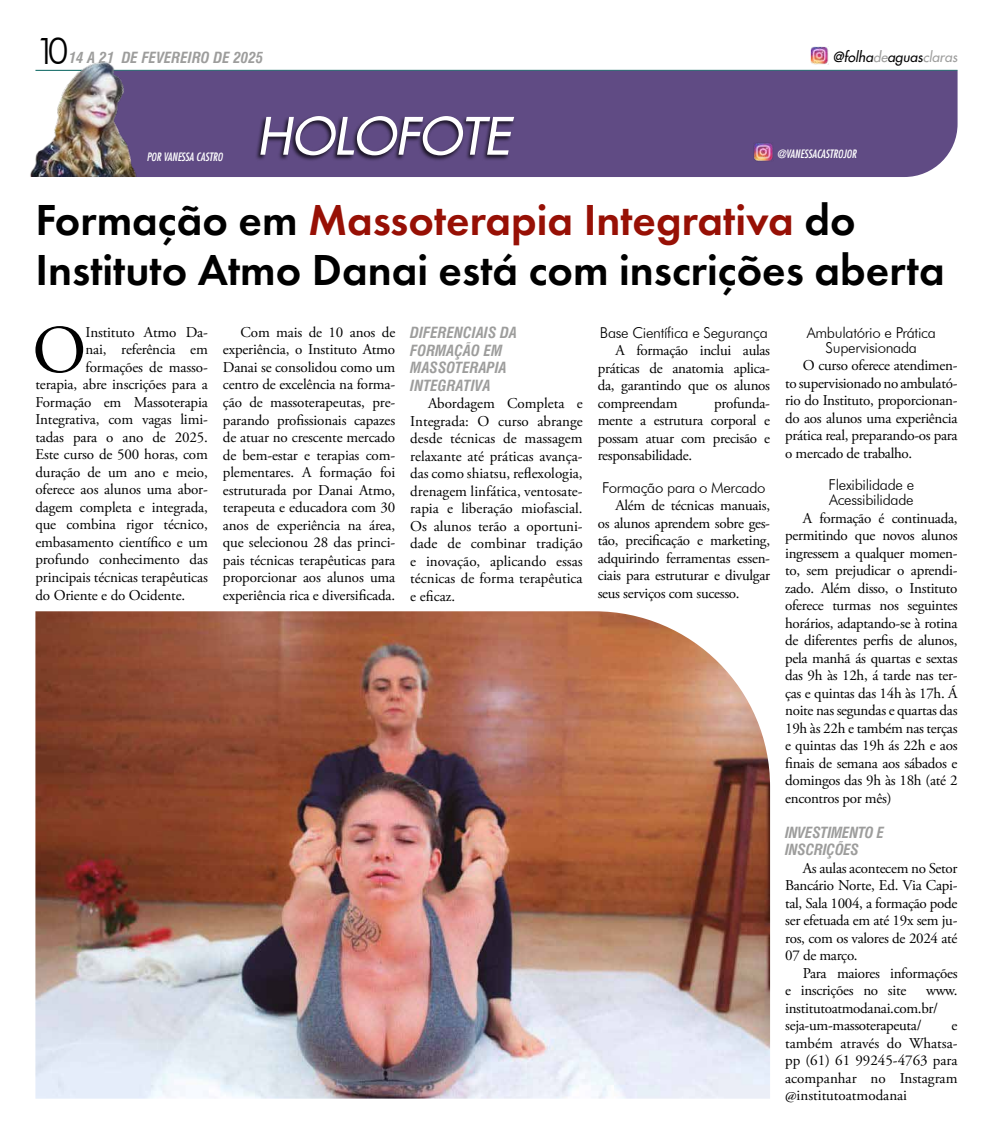
<style>
.page{position:relative;width:993px;height:1134px;background:#fff}
.page>*{position:absolute;margin:0;border:0;box-sizing:border-box;transform-origin:0 0}
.t1{font:67.75px "Adobe Garamond Pro";color:#000}
.t2{font:italic 50px "Futura 2";color:#fff}
.t3{font:600 45px/50px "Futura PT";color:#000}
.t4{font:300 37px "Futura BT";color:#000}
.t5{font:15px/17.5px "Adobe Garamond Pro";letter-spacing:-.01em;color:#000;text-align:justify}
.t6{font:300 15px/15px "Futura BT";letter-spacing:-.02em;color:#000;text-align:center}
.t7{font:italic 700 condensed 15px/17.5px "Swiss 721 BT";color:#9d9d9c}
.t8{font:italic 700 condensed 15px/17.5px "Swiss 721 BT";letter-spacing:-.02em;color:#9d9d9c}
.t9{font:italic 13.75px "Futura 2";color:#000}
.t10{font:italic condensed 11.25px "Futura";color:#fff}
.s1{color:#9d9d9c}
.s2{color:#971005}
</style>
<div class="page">
<hr style="left:35px;top:70px;width:922px;height:1px;background:#00605b">
<img style="left:810px;top:47px;width:18px;height:17px">
<div style="left:140px;top:71px;width:817px;height:106px;background:#604b84"></div>
<img style="left:753px;top:142px;width:20px;height:19px">
<img style="left:30px;top:61px;width:110px;height:116px">
<div style="left:255px;top:115px;width:260px;height:47px;background:#000;opacity:.75"></div>
<img style="left:35px;top:611px;width:734px;height:488px">
<h3 class="t4" style="left:35px;top:28px;width:35px">10</h3>
<p class="t7" style="left:69px;top:49px;width:196px">14 A 21 DE FEVEREIRO DE 2025</p>
<p class="t9" style="left:832px;top:48px;width:126px">@folha<span class="s1">de</span>aguas<span class="s1">claras</span></p>
<p class="t10" style="left:147px;top:149px;width:77px">POR VANESSA CASTRO</p>
<h2 class="t2" style="left:257px;top:103px;width:254px">HOLOFOTE</h2>
<p class="t10" style="left:777px;top:146px;width:81px">@VANESSACASTROJOR</p>
<h3 class="t3" style="left:35px;top:194px;width:910px">Formação em <span class="s2">Massoterapia Integrativa</span> do<br>Instituto Atmo Danai está com inscrições aberta</h3>
<h1 class="t1" style="left:32px;top:310px;width:55px">O</h1>
<p class="t5" style="left:86px;top:324px;width:124px">Instituto Atmo Da-</p>
<p class="t5" style="left:86px;top:341px;width:124px">nai, referência em</p>
<p class="t5" style="left:86px;top:359px;width:124px">formações de masso-</p>
<p class="t5" style="left:35px;top:376px;width:174px">terapia, abre inscrições para a</p>
<p class="t5" style="left:35px;top:394px;width:174px">Formação em Massoterapia</p>
<p class="t5" style="left:35px;top:411px;width:174px">Integrativa, com vagas limi-</p>
<p class="t5" style="left:35px;top:429px;width:174px">tadas para o ano de 2025.</p>
<p class="t5" style="left:35px;top:446px;width:174px">Este curso de 500 horas, com</p>
<p class="t5" style="left:35px;top:464px;width:174px">duração de um ano e meio,</p>
<p class="t5" style="left:35px;top:481px;width:174px">oferece aos alunos uma abor-</p>
<p class="t5" style="left:35px;top:499px;width:174px">dagem completa e integrada,</p>
<p class="t5" style="left:35px;top:516px;width:174px">que combina rigor técnico,</p>
<p class="t5" style="left:35px;top:534px;width:174px">embasamento científico e um</p>
<p class="t5" style="left:35px;top:551px;width:174px">profundo conhecimento das</p>
<p class="t5" style="left:35px;top:569px;width:174px">principais técnicas terapêuticas</p>
<p class="t5" style="left:35px;top:586px;width:151px">do Oriente e do Ocidente.</p>
<p class="t5" style="left:223px;top:324px;width:174px;text-indent:18px">Com mais de 10 anos de experiência, o Instituto Atmo Danai se consolidou como um centro de excelência na forma&shy;ção de massoterapeutas, pre&shy;parando profissionais capazes de atuar no crescente mercado de bem-estar e terapias com&shy;plementares. A formação foi estruturada por Danai Atmo, terapeuta e educadora com 30 anos de experiência na área, que selecionou 28 das princi&shy;pais técnicas terapêuticas para proporcionar aos alunos uma experiência rica e diversificada.</p>
<p class="t7" style="left:410px;top:324px;width:108px">DIFERENCIAIS DA<br>FORMAÇÃO EM<br>MASSOTERAPIA<br>INTEGRATIVA</p>
<p class="t5" style="left:410px;top:395px;width:174px;text-indent:18px">Abordagem Completa e Integrada: O curso abrange desde técnicas de massagem relaxante até práticas avança&shy;das como shiatsu, reflexologia, drenagem linfática, ventosate&shy;rapia e liberação miofascial.<br>Os alunos terão a oportuni&shy;dade de combinar tradição e inovação, aplicando essas técnicas de forma terapêutica e eficaz.</p>
<p class="t6" style="left:599px;top:325px;width:169px">Base Científica e Segurança</p>
<p class="t5" style="left:597px;top:342px;width:174px;text-indent:18px">A formação inclui aulas práticas de anatomia aplica&shy;da, garantindo que os alunos compreendam</p>
<p class="t5" style="left:597px;top:395px;width:174px;text-indent:116px">profunda&shy;mente a estrutura corporal e possam atuar com precisão e responsabilidade.</p>
<p class="t6" style="left:602px;top:480px;width:165px">Formação para o Mercado</p>
<p class="t5" style="left:597px;top:497px;width:174px;text-indent:18px">Além de técnicas manuais, os alunos aprendem sobre ges&shy;tão, precificação e marketing, adquirindo ferramentas essen&shy;ciais para estruturar e divulgar seus serviços com sucesso.</p>
<p class="t6" style="left:806px;top:325px;width:131px">Ambulatório e Prática<br>Supervisionada</p>
<p class="t5" style="left:784px;top:357px;width:174px;text-indent:18px">O curso oferece atendimen&shy;to supervisionado no ambulató&shy;rio do Instituto, proporcionan&shy;do aos alunos uma experiência prática real, preparando-os para o mercado de trabalho.</p>
<p class="t6" style="left:828px;top:477px;width:87px;text-align:left">Flexibilidade e<br>Acessibilidade</p>
<p class="t5" style="left:784px;top:510px;width:174px;text-indent:18px">A formação é continuada, permitindo que novos alunos ingressem a qualquer momen&shy;to, sem prejudicar o aprendi&shy;zado. Além disso, o Instituto oferece turmas nos seguintes horários, adaptando-se à rotina de diferentes perfis de alunos, pela manhã ás quartas e sextas das 9h às 12h, á tarde nas ter&shy;ças e quintas das 14h às 17h. Á noite nas segundas e quartas das 19h às 22h e também nas terças e quintas das 19h ás 22h e aos finais de semana aos sábados e domingos das 9h às 18h (até 2 encontros por mês)</p>
<p class="t8" style="left:784px;top:824px;width:101px">INVESTIMENTO E<br>INSCRIÇÕES</p>
<p class="t5" style="left:784px;top:860px;width:174px;text-indent:18px">As aulas acontecem no Setor Bancário Norte, Ed. Via Capi&shy;tal, Sala 1004, a formação pode ser efetuada em até 19x sem ju&shy;ros, com os valores de 2024 até 07 de março.</p>
<p class="t5" style="left:784px;top:965px;width:174px;text-indent:18px">Para maiores informações e inscrições no site</p>
<p class="t5" style="left:784px;top:982px;width:174px;text-align:left;text-indent:141px">www. institutoatmodanai.com.br/ seja-um-massoterapeuta/</p>
<p class="t5" style="left:784px;top:1017px;width:174px;text-indent:166px">e também através do Whatsa&shy;pp (61) 61 99245-4763 para acompanhar no Instagram @institutoatmodanai</p>
</div>
